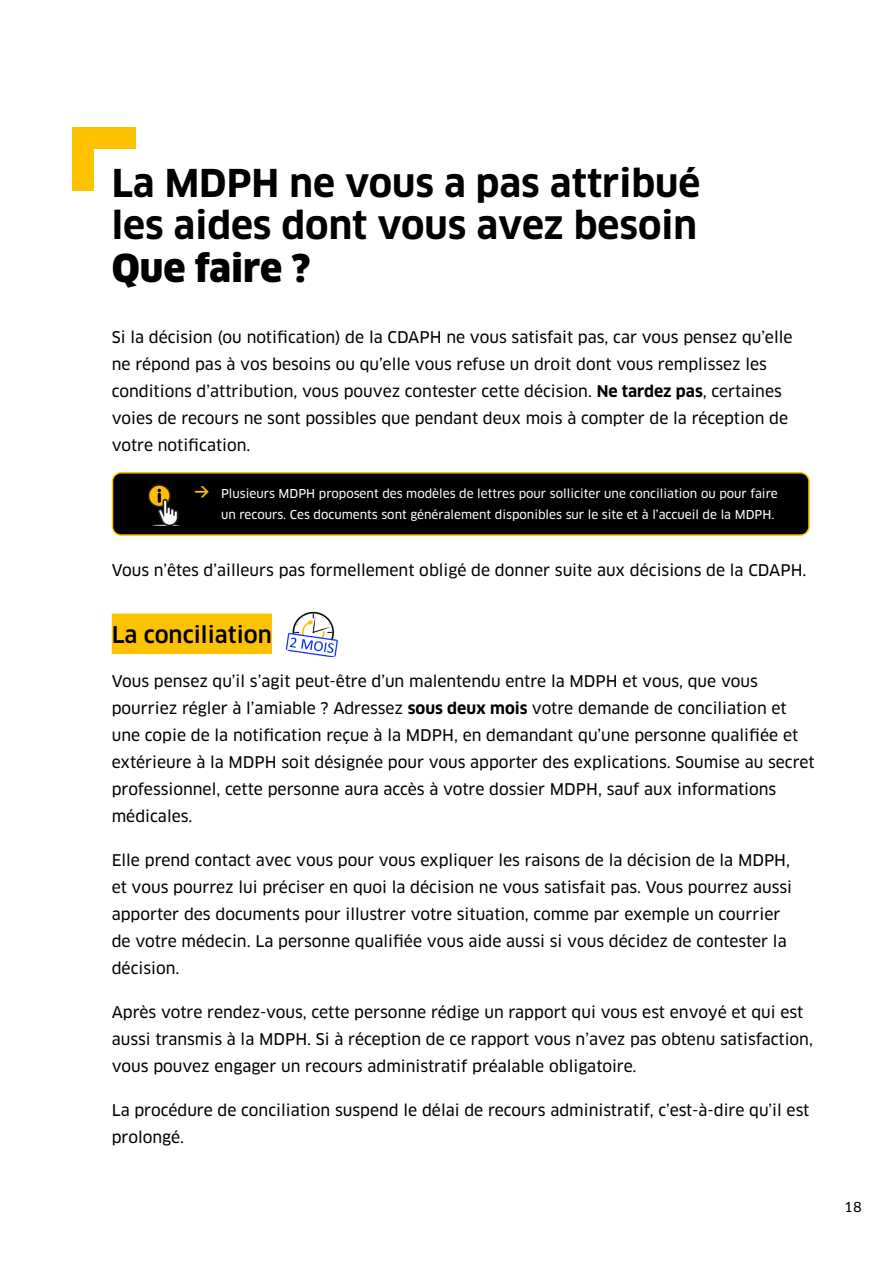
<style>
.page{position:relative;width:893px;height:1263px;background:#fff}
.page>*{position:absolute;margin:0;border:0;box-sizing:border-box;transform-origin:0 0}
.t1{font:700 37.5px/42px "Clan OT";color:#000}
.t2{font:900 37.5px "Clan OT";color:#000}
.t3{font:500 22.5px "Clan OT";color:#000}
.t4{font:15.75px/27px "Clan OT News";color:#000}
.t5{font:13.5px "Clan OT News";color:#000}
.t6{font:12px/21px "Clan OT News";color:#fff}
.s1{font-family:"Clan OT";font-weight:700}
</style>
<div class="page">
<div style="left:112px;top:614px;width:160px;height:40px;background:#fdc300"></div>
<div style="left:72px;top:128px;width:22px;height:63px;background:#fdc300"></div>
<div style="left:72px;top:128px;width:64px;height:21px;background:#fdc300"></div>
<div style="left:113px;top:473px;width:696px;height:62px;background:#000;border-radius:9px"></div>
<div style="left:112px;top:472px;width:698px;height:64px;border:2px solid #fdc300;border-radius:9px"></div>
<img style="left:148px;top:484px;width:32px;height:42px">
<img style="left:285px;top:611px;width:53px;height:47px">
<h1 class="t1" style="left:112px;top:163px;width:590px">La MDPH ne vous a pas attribué les aides dont vous avez besoin</h1>
<h1 class="t2" style="left:112px;top:245px;width:200px">Que faire ?</h1>
<p class="t4" style="left:112px;top:323px;width:682px">Si la décision (ou notification) de la CDAPH ne vous satisfait pas, car vous pensez qu’elle ne répond pas à vos besoins ou qu’elle vous refuse un droit dont vous remplissez les conditions d’attribution, vous pouvez contester cette décision. <span class="s1">Ne tardez pas</span>, certaines voies de recours ne sont possibles que pendant deux mois à compter de la réception de votre notification.</p>
<p class="t6" style="left:221px;top:483px;width:558px">Plusieurs MDPH proposent des modèles de lettres pour solliciter une conciliation ou pour faire un recours. Ces documents sont généralement disponibles sur le site et à l’accueil de la MDPH.</p>
<p class="t4" style="left:112px;top:556px;width:696px">Vous n’êtes d’ailleurs pas formellement obligé de donner suite aux décisions de la CDAPH.</p>
<h2 class="t3" style="left:112px;top:621px;width:162px">La conciliation</h2>
<p class="t4" style="left:112px;top:668px;width:704px">Vous pensez qu’il s’agit peut-être d’un malentendu entre la MDPH et vous, que vous pourriez régler à l’amiable ? Adressez <span class="s1">sous deux mois</span> votre demande de conciliation et une copie de la notification reçue à la MDPH, en demandant qu’une personne qualifiée et extérieure à la MDPH soit désignée pour vous apporter des explications. Soumise au secret professionnel, cette personne aura accès à votre dossier MDPH, sauf aux informations médicales.</p>
<p class="t4" style="left:112px;top:847px;width:682px">Elle prend contact avec vous pour vous expliquer les raisons de la décision de la MDPH, et vous pourrez lui préciser en quoi la décision ne vous satisfait pas. Vous pourrez aussi apporter des documents pour illustrer votre situation, comme par exemple un courrier de votre médecin. La personne qualifiée vous aide aussi si vous décidez de contester la décision.</p>
<p class="t4" style="left:112px;top:999px;width:703px">Après votre rendez-vous, cette personne rédige un rapport qui vous est envoyé et qui est aussi transmis à la MDPH. Si à réception de ce rapport vous n’avez pas obtenu satisfaction, vous pouvez engager un recours administratif préalable obligatoire.</p>
<p class="t4" style="left:112px;top:1097px;width:699px">La procédure de conciliation suspend le délai de recours administratif, c’est-à-dire qu’il est prolongé.</p>
<p class="t5" style="left:844px;top:1199px;width:19px">18</p>
</div>
